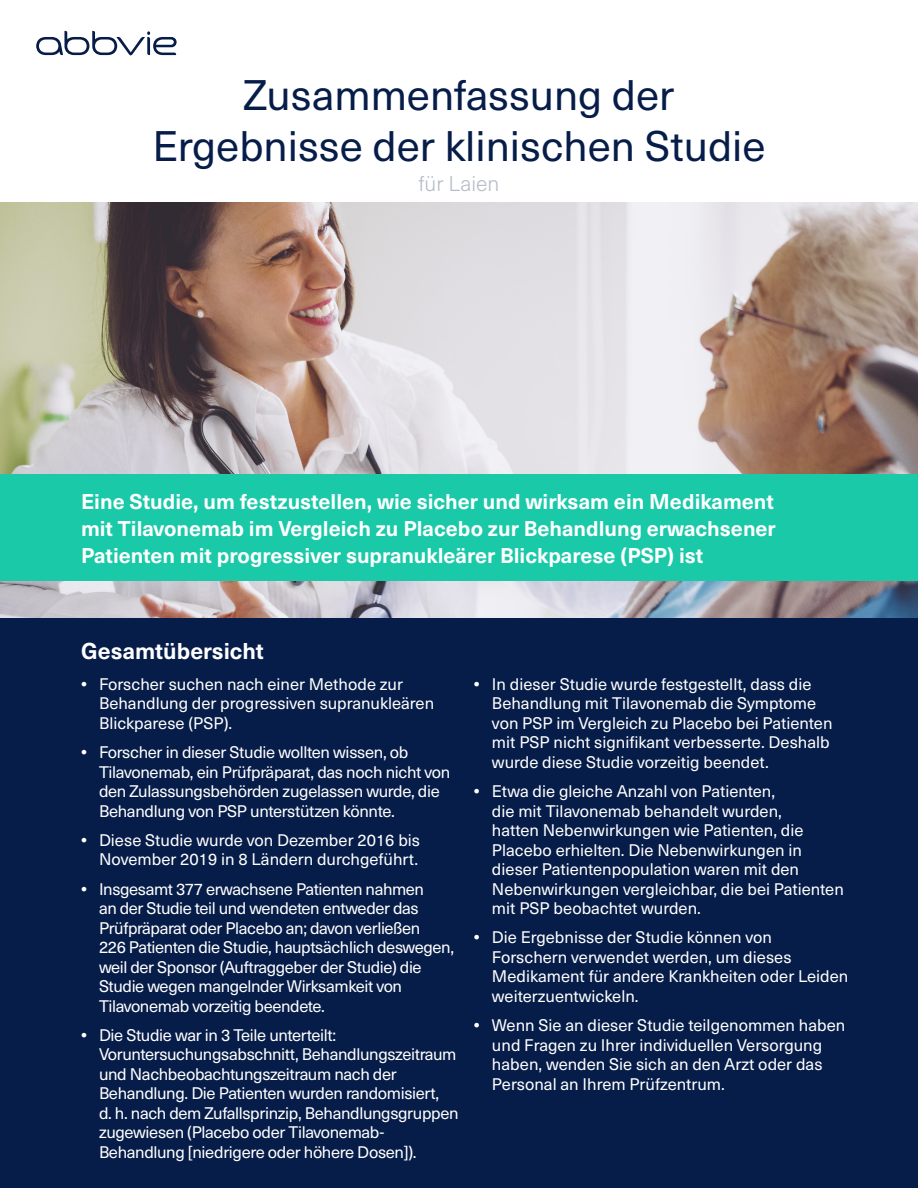
<style>
.page{position:relative;width:918px;height:1188px;background:#fff}
.page>*{position:absolute;margin:0;border:0;box-sizing:border-box;transform-origin:0 0}
.t1{font:42px/50.4px "Neue Haas Unica Pro";color:#071d49;text-align:center}
.t2{font:700 22.5px "Neue Haas Unica Pro";color:#fff}
.t3{font:700 21px/27px "Neue Haas Unica Pro";color:#fff;text-align:justify}
.t4{font:300 21px "Neue Haas Unica Pro";color:#b5bbc8}
.t5{font:16.5px/19.5px "Neue Haas Unica Pro";letter-spacing:-.01em;color:#fff}
.s1{font-weight:700}
</style>
<div class="page">
<div style="left:0;top:580px;width:918px;height:608px;background:#071d49"></div>
<img style="left:0;top:202px;width:918px;height:416px">
<div style="left:0;top:474px;width:918px;height:106px;background:#1ac9a8"></div>
<svg style="left:36px;top:31px;width:141px;height:24px"></svg>
<h1 class="t1" style="left:152px;top:71px;width:615px">Zusammenfassung der<br>Ergebnisse der klinischen Studie</h1>
<p class="t4" style="left:419px;top:171px;width:82px">für Laien</p>
<p class="t3" style="left:81px;top:488px;width:696px">Eine Studie, um festzustellen, wie sicher und wirksam ein Medikament mit Tilavonemab im Vergleich zu Placebo zur Behandlung erwachsener Patienten mit progressiver supranukleärer Blickparese (PSP) ist</p>
<h2 class="t2" style="left:81px;top:637px;width:184px">Gesamtübersicht</h2>
<p class="t5" style="left:99px;top:675px;width:337px;text-indent:-18px"><span class="s1">•</span> Forscher suchen nach einer Methode zur<br>Behandlung der progressiven supranukleären<br>Blickparese (PSP).</p>
<p class="t5" style="left:99px;top:743px;width:353px;text-indent:-18px"><span class="s1">•</span> Forscher in dieser Studie wollten wissen, ob Tilavonemab, ein Prüfpräparat, das noch nicht von den Zulassungsbehörden zugelassen wurde, die Behandlung von PSP unterstützen könnte.</p>
<p class="t5" style="left:81px;top:831px;width:341px;text-align:right"><span class="s1">•</span> Diese Studie wurde von Dezember 2016 bis<br>November 2019 in 8 Ländern durchgeführt.</p>
<p class="t5" style="left:99px;top:879px;width:357px;text-indent:-18px"><span class="s1">•</span> Insgesamt 377 erwachsene Patienten nahmen<br>an der Studie teil und wendeten entweder das Prüfpräparat oder Placebo an; davon verließen<br>226 Patienten die Studie, hauptsächlich deswegen, weil der Sponsor (Auftraggeber der Studie) die Studie wegen mangelnder Wirksamkeit von Tilavonemab vorzeitig beendete.</p>
<p class="t5" style="left:99px;top:1026px;width:361px;text-indent:-18px"><span class="s1">•</span> Die Studie war in 3 Teile unterteilt:<br>Voruntersuchungsabschnitt, Behandlungszeitraum und Nachbeobachtungszeitraum nach der Behandlung. Die Patienten wurden randomisiert,<br>d. h. nach dem Zufallsprinzip, Behandlungsgruppen zugewiesen (Placebo oder Tilavonemab-Behandlung [niedrigere oder höhere Dosen]).</p>
<p class="t5" style="left:492px;top:675px;width:342px;text-indent:-18px"><span class="s1">•</span> In dieser Studie wurde festgestellt, dass die Behandlung mit Tilavonemab die Symptome von PSP im Vergleich zu Placebo bei Patienten mit PSP nicht signifikant verbesserte. Deshalb wurde diese Studie vorzeitig beendet.</p>
<p class="t5" style="left:492px;top:782px;width:353px;text-indent:-18px"><span class="s1">•</span> Etwa die gleiche Anzahl von Patienten,<br>die mit Tilavonemab behandelt wurden,<br>hatten Nebenwirkungen wie Patienten, die Placebo erhielten. Die Nebenwirkungen in dieser Patientenpopulation waren mit den Nebenwirkungen vergleichbar, die bei Patienten mit PSP beobachtet wurden.</p>
<p class="t5" style="left:492px;top:928px;width:358px;text-indent:-18px"><span class="s1">•</span> Die Ergebnisse der Studie können von Forschern verwendet werden, um dieses Medikament für andere Krankheiten oder Leiden weiterzuentwickeln.</p>
<p class="t5" style="left:492px;top:1016px;width:355px;text-indent:-18px"><span class="s1">•</span> Wenn Sie an dieser Studie teilgenommen haben und Fragen zu Ihrer individuellen Versorgung haben, wenden Sie sich an den Arzt oder das Personal an Ihrem Prüfzentrum.</p>
</div>
